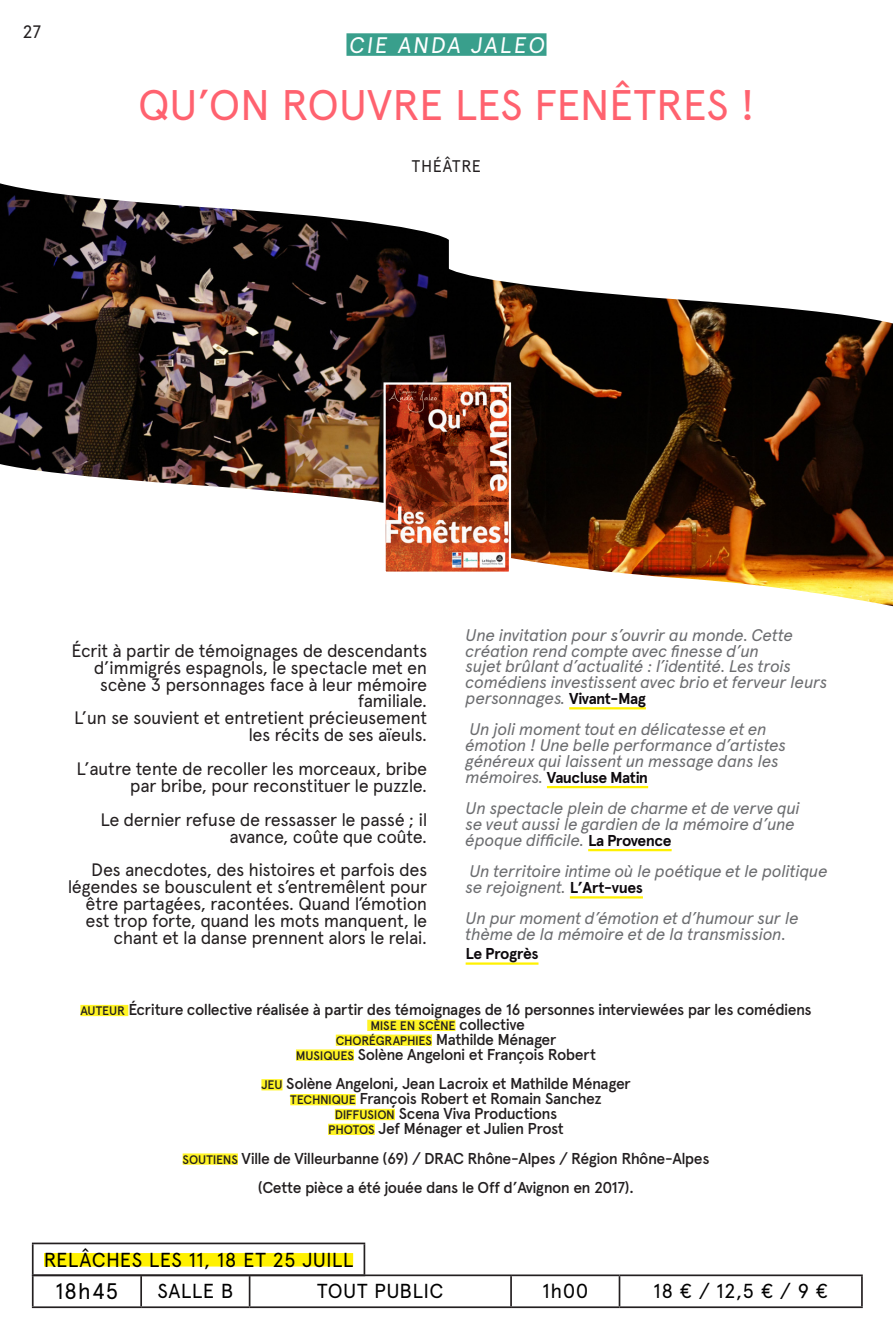
<style>
.page{position:relative;width:893px;height:1340px;background:#fff}
.page>*{position:absolute;margin:0;border:0;box-sizing:border-box;transform-origin:0 0}
.t1{font:42.75px "Apercu";letter-spacing:-.01em;color:#ff626f}
.CIE_B_2017{font:22.5px "Apercu";color:#fff}
.Cartel_Spectacle{font:22.5px "Apercu";letter-spacing:.025em;color:#000}
.Cartel_Spectacle-2{font:20.25px "Apercu";letter-spacing:.02em;color:#000}
.Relaches{font:20.25px "Apercu";letter-spacing:.01em;color:#000}
.t2{font:18px/16.9px "Apercu";letter-spacing:-.025em;color:#231f20;text-align:right}
.t3{font:italic 16.88px/15.8px "Apercu";letter-spacing:-.025em;color:#6c6d70}
.t4{font:16.88px "Apercu";letter-spacing:.035em;color:#231f20;scale:.96 1}
.Style_de_paragraphe{font:500 15.75px "Apercu Pro";letter-spacing:-.035em;color:#231f20}
.t5{font:700 15.75px "Apercu";letter-spacing:-.035em;color:#0d090d}
.Style_de_paragraphe-2{font:500 12.38px "Apercu Pro";letter-spacing:-.02em;color:#231f20}
.s1{font-weight:700;font-style:normal;font-size:15.75px;color:#0d090d}
.s2{font-weight:400;font-style:italic;font-size:16.88px;color:#6c6d70}
.s3{font-size:12.38px}
.s4{font-size:15.75px}
</style>
<div class="page">
<div style="left:346px;top:33px;width:200px;height:23px;background:#399f8c"></div>
<hr style="left:569px;top:707px;width:77px;height:2px;background:#fff101">
<hr style="left:547px;top:786px;width:101px;height:2px;background:#fff101">
<hr style="left:588px;top:849px;width:84px;height:2px;background:#fff101">
<hr style="left:570px;top:896px;width:73px;height:2px;background:#fff101">
<hr style="left:466px;top:962px;width:72px;height:2px;background:#fff101">
<div style="left:80px;top:1004px;width:48px;height:12px;background:#fff425"></div>
<div style="left:367px;top:1019px;width:88px;height:12px;background:#fff425"></div>
<div style="left:336px;top:1034px;width:96px;height:11px;background:#fff425"></div>
<div style="left:296px;top:1049px;width:58px;height:11px;background:#fff425"></div>
<div style="left:261px;top:1079px;width:21px;height:11px;background:#fff425"></div>
<div style="left:290px;top:1094px;width:66px;height:11px;background:#fff425"></div>
<div style="left:335px;top:1108px;width:60px;height:12px;background:#fff425"></div>
<div style="left:328px;top:1123px;width:47px;height:11px;background:#fff425"></div>
<div style="left:183px;top:1153px;width:55px;height:11px;background:#fff425"></div>
<hr style="left:140px;top:1276px;width:2px;height:30px;background:#231f20">
<hr style="left:249px;top:1276px;width:1px;height:30px;background:#231f20">
<hr style="left:510px;top:1276px;width:2px;height:30px;background:#231f20">
<hr style="left:619px;top:1276px;width:1px;height:30px;background:#231f20">
<hr style="left:32px;top:1276px;width:2px;height:30px;background:#231f20">
<hr style="left:250px;top:1274px;width:261px;height:2px;background:#231f20">
<hr style="left:511px;top:1274px;width:108px;height:2px;background:#231f20">
<hr style="left:619px;top:1274px;width:244px;height:2px;background:#231f20">
<hr style="left:861px;top:1276px;width:2px;height:30px;background:#231f20">
<hr style="left:32px;top:1306px;width:109px;height:1px;background:#231f20">
<hr style="left:141px;top:1306px;width:109px;height:1px;background:#231f20">
<hr style="left:250px;top:1306px;width:261px;height:1px;background:#231f20">
<hr style="left:511px;top:1306px;width:108px;height:1px;background:#231f20">
<hr style="left:619px;top:1306px;width:244px;height:1px;background:#231f20">
<hr style="left:32px;top:1244px;width:2px;height:30px;background:#231f20">
<hr style="left:32px;top:1242px;width:333px;height:2px;background:#231f20">
<hr style="left:364px;top:1244px;width:1px;height:30px;background:#231f20">
<hr style="left:32px;top:1274px;width:333px;height:2px;background:#231f20">
<div style="left:44px;top:1252px;width:309px;height:14px;background:#fff101"></div>
<img style="left:0;top:183px;width:449px;height:320px">
<img style="left:447px;top:268px;width:446px;height:338px">
<img style="left:386px;top:385px;width:122px;height:186px">
<div style="left:383px;top:382px;width:128px;height:192px;border:2px solid #fff"></div>
<p class="t2" style="left:22px;top:23px;width:20px">27</p>
<p class="CIE_B_2017" style="left:349px;top:31px;width:201px">CIE ANDA JALEO</p>
<p class="t1" style="left:138px;top:80px;width:618px">QU’ON ROUVRE LES FENÊTRES !</p>
<p class="t4" style="left:412px;top:156px;width:74px">THÉÂTRE</p>
<p class="t3" style="left:466px;top:625px;width:363px">Une invitation pour s’ouvrir au monde. Cette création rend compte avec finesse d’un<br>sujet brûlant d’actualité : l’identité. Les trois comédiens investissent avec brio et ferveur leurs personnages. <span class="s1">Vivant-Mag</span></p>
<p class="t3" style="left:466px;top:720px;width:322px">Un joli moment tout en délicatesse et en émotion ! Une belle performance d’artistes généreux qui laissent un message dans les</p>
<p class="t5" style="left:466px;top:767px;width:184px"><span class="s2">mémoires.</span> Vaucluse Matin</p>
<p class="t3" style="left:466px;top:799px;width:336px">Un spectacle plein de charme et de verve qui se veut aussi le gardien de la mémoire d’une époque difficile. <span class="s1">La Provence</span></p>
<p class="t3" style="left:466px;top:862px;width:364px">Un territoire intime où le poétique et le politique se rejoignent. <span class="s1">L’Art-vues</span></p>
<p class="t3" style="left:466px;top:909px;width:335px">Un pur moment d’émotion et d’humour sur le thème de la mémoire et de la transmission.</p>
<p class="t5" style="left:466px;top:944px;width:74px">Le Progrès</p>
<p class="Style_de_paragraphe" style="left:80px;top:997px;width:733px"><span class="s3">AUTEUR</span> Écriture collective réalisée à partir des témoignages de 16 personnes interviewées par les comédiens</p>
<p class="Style_de_paragraphe-2" style="left:370px;top:1016px;width:156px">MISE EN SCÈNE <span class="s4">collective</span></p>
<p class="Style_de_paragraphe" style="left:336px;top:1027px;width:222px"><span class="s3">CHORÉGRAPHIES</span> Mathilde Ménager</p>
<p class="Style_de_paragraphe" style="left:296px;top:1042px;width:302px"><span class="s3">MUSIQUES</span> Solène Angeloni et François Robert</p>
<p class="Style_de_paragraphe" style="left:261px;top:1071px;width:371px"><span class="s3">JEU</span> Solène Angeloni, Jean Lacroix et Mathilde Ménager</p>
<p class="Style_de_paragraphe" style="left:290px;top:1086px;width:313px"><span class="s3">TECHNIQUE</span> François Robert et Romain Sanchez</p>
<p class="Style_de_paragraphe" style="left:335px;top:1101px;width:224px"><span class="s3">DIFFUSION</span> Scena Viva Productions</p>
<p class="Style_de_paragraphe" style="left:328px;top:1116px;width:237px"><span class="s3">PHOTOS</span> Jef Ménager et Julien Prost</p>
<p class="Style_de_paragraphe" style="left:183px;top:1146px;width:528px"><span class="s3">SOUTIENS</span> Ville de Villeurbanne (69) / DRAC Rhône-Alpes / Région Rhône-Alpes</p>
<p class="Style_de_paragraphe" style="left:258px;top:1175px;width:378px">(Cette pièce a été jouée dans le Off d’Avignon en 2017).</p>
<p class="t2" style="left:71px;top:642px;width:357px">Écrit à partir de témoignages de descendants d’immigrés espagnols, le spectacle met en scène 3 personnages face à leur mémoire familiale.</p>
<p class="t2" style="left:74px;top:709px;width:355px">L’un se souvient et entretient précieusement les récits de ses aïeuls.</p>
<p class="t2" style="left:77px;top:760px;width:352px">L’autre tente de recoller les morceaux, bribe par bribe, pour reconstituer le puzzle.</p>
<p class="t2" style="left:100px;top:810px;width:328px">Le dernier refuse de ressasser le passé ; il avance, coûte que coûte.</p>
<p class="t2" style="left:68px;top:861px;width:361px">Des anecdotes, des histoires et parfois des légendes se bousculent et s’entremêlent pour être partagées, racontées. Quand l’émotion est trop forte, quand les mots manquent, le chant et la danse prennent alors le relai.</p>
<p class="Relaches" style="left:44px;top:1247px;width:311px">RELÂCHES LES 11, 18 ET 25 JUILL</p>
<p class="Cartel_Spectacle" style="left:55px;top:1277px;width:65px">18h45</p>
<p class="Cartel_Spectacle-2" style="left:157px;top:1279px;width:77px">SALLE B</p>
<p class="Cartel_Spectacle-2" style="left:317px;top:1279px;width:128px">TOUT PUBLIC</p>
<p class="Cartel_Spectacle-2" style="left:542px;top:1279px;width:48px">1h00</p>
<p class="Cartel_Spectacle-2" style="left:653px;top:1279px;width:176px">18 € / 12,5 € / 9 €</p>
</div>
